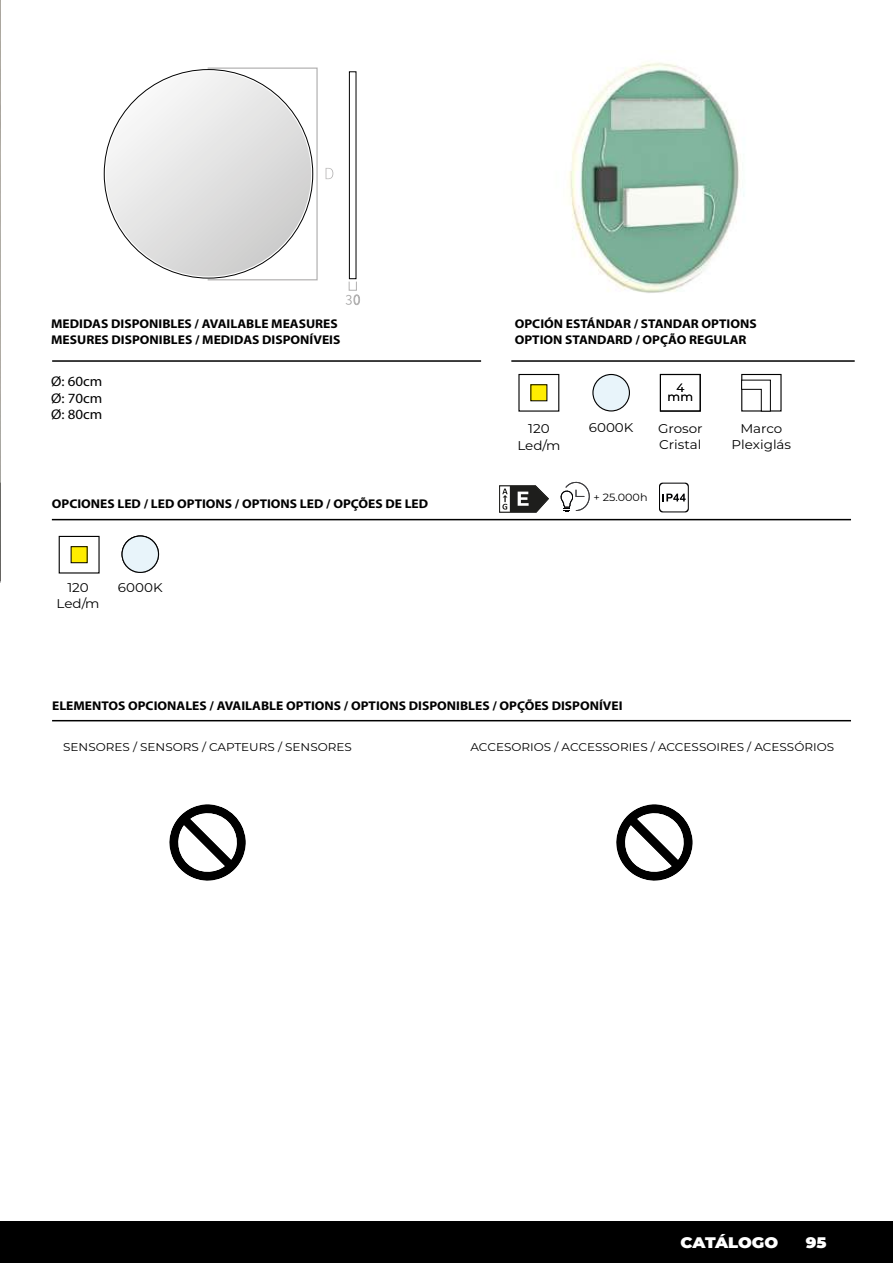
<style>
.page{position:relative;width:893px;height:1263px;background:#fff}
.page>*{position:absolute;margin:0;border:0;box-sizing:border-box;transform-origin:0 0}
.t1{font:900 15.3px "Montserrat";letter-spacing:-.005em;color:#fff;scale:1.06 1}
.t2{font:14.1px/16.5px "Myriad Pro";color:#000;text-align:justify;scale:1.06 1}
.t3{font:700 12.75px/16.2px "Myriad Pro";color:#000;scale:1.06 1}
.t4{font:12.75px/16.2px "Montserrat";color:#000;text-align:center;scale:1.06 1}
.t5{font:12px/9px "Montserrat";color:#000;text-align:center}
.t6{font:11.25px "Montserrat";color:#000;scale:1.06 1}
.t7{font:10.5px "Montserrat";color:#000;scale:1.06 1}
</style>
<div class="page">
<div style="left:0;top:1222px;width:893px;height:41px;background:#000"></div>
<svg style="left:326px;top:168px;width:7px;height:11px"></svg>
<div style="left:207px;top:68px;width:111px;height:212px;border:1px solid #b3b2b2"></div>
<div style="left:349px;top:72px;width:7px;height:207px;border:1px solid #000"></div>
<div style="left:349px;top:281px;width:8px;height:10px;border:1px solid #b3b2b2"></div>
<svg style="left:346px;top:294px;width:14px;height:11px"></svg>
<div style="left:106px;top:71px;width:205px;height:205px;background:linear-gradient(to bottom,#f4f4f4,#d2d2d2);border-radius:103px"></div>
<img style="left:569px;top:62px;width:175px;height:231px">
<div style="left:531px;top:385px;width:16px;height:16px;background:#ffed00"></div>
<div style="left:592px;top:374px;width:37px;height:36px;background:#e8f4fa;border-radius:50%"></div>
<div style="left:592px;top:374px;width:38px;height:37px;border:1px solid #000;border-radius:50%"></div>
<div style="left:660px;top:374px;width:41px;height:38px;border:1px solid #000"></div>
<hr style="left:511px;top:360px;width:344px;height:2px;background:#000">
<hr style="left:52px;top:519px;width:799px;height:1px;background:#000">
<div style="left:59px;top:536px;width:41px;height:37px;border:1px solid #000"></div>
<div style="left:71px;top:547px;width:16px;height:16px;background:#ffed00"></div>
<div style="left:71px;top:546px;width:17px;height:17px;border:1px solid #000"></div>
<div style="left:122px;top:536px;width:36px;height:36px;background:#000;border-radius:50%"></div>
<div style="left:122px;top:536px;width:37px;height:37px;background:#e8f4fa;border-radius:50%"></div>
<div style="left:121px;top:535px;width:38px;height:38px;border:1px solid #000;border-radius:50%"></div>
<hr style="left:52px;top:720px;width:799px;height:1px;background:#000">
<hr style="left:52px;top:360px;width:429px;height:2px;background:#000">
<svg style="left:169px;top:804px;width:77px;height:77px"></svg>
<svg style="left:616px;top:804px;width:76px;height:77px"></svg>
<div style="left:741px;top:374px;width:41px;height:37px;border:1px solid #000"></div>
<svg style="left:741px;top:379px;width:30px;height:33px"></svg>
<svg style="left:499px;top:485px;width:50px;height:28px"></svg>
<svg style="left:560px;top:481px;width:30px;height:31px"></svg>
<svg style="left:659px;top:483px;width:30px;height:29px"></svg>
<img style="left:0;top:0;width:1px;height:483px">
<svg style="left:0;top:483px;width:1px;height:100px"></svg>
<p class="t3" style="left:51px;top:315px;width:274px">MEDIDAS DISPONIBLES / AVAILABLE MEASURES<br>MESURES DISPONIBLES / MEDIDAS DISPONÍVEIS</p>
<p class="t2" style="left:51px;top:373px;width:50px">Ø: 60cm Ø: 70cm Ø: 80cm</p>
<p class="t3" style="left:52px;top:495px;width:357px">OPCIONES LED / LED OPTIONS / OPTIONS LED / OPÇÕES DE LED</p>
<p class="t4" style="left:57px;top:579px;width:42px">120<br>Led/m</p>
<p class="t4" style="left:118px;top:579px;width:44px">6000K</p>
<p class="t3" style="left:515px;top:315px;width:230px">OPCIÓN ESTÁNDAR / STANDAR OPTIONS<br>OPTION STANDARD / OPÇÃO REGULAR</p>
<p class="t4" style="left:517px;top:420px;width:42px">120<br>Led/m</p>
<p class="t4" style="left:589px;top:419px;width:44px">6000K</p>
<p class="t5" style="left:668px;top:383px;width:27px">4 mm</p>
<p class="t4" style="left:658px;top:420px;width:44px;text-align:left">Grosor<br>Cristal</p>
<p class="t7" style="left:593px;top:490px;width:53px">+ 25.000h</p>
<p class="t4" style="left:732px;top:420px;width:58px">Marco<br>Plexiglás</p>
<p class="t3" style="left:52px;top:697px;width:540px">ELEMENTOS OPCIONALES / AVAILABLE OPTIONS / OPTIONS DISPONIBLES / OPÇÕES DISPONÍVEI</p>
<p class="t6" style="left:63px;top:739px;width:274px">SENSORES / SENSORS / CAPTEURS / SENSORES</p>
<p class="t6" style="left:470px;top:739px;width:345px">ACCESORIOS / ACCESSORIES / ACCESSOIRES / ACESSÓRIOS</p>
<p class="t1" style="left:680px;top:1231px;width:94px">CATÁLOGO</p>
<p class="t1" style="left:806px;top:1231px;width:21px">95</p>
</div>
